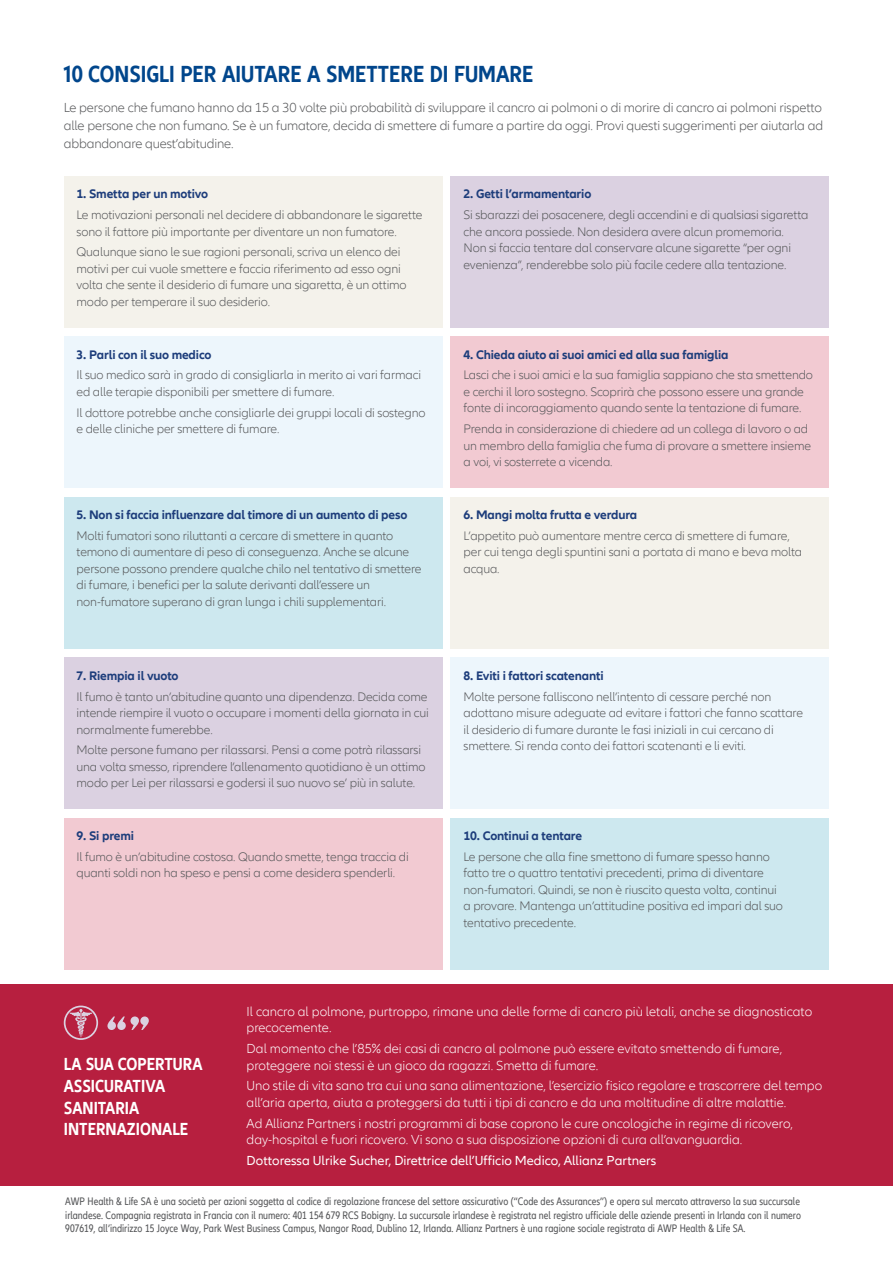
<style>
.page{position:relative;width:893px;height:1263px;background:#fff}
.page>*{position:absolute;margin:0;border:0;box-sizing:border-box;transform-origin:0 0}
.t1{font:700 condensed 24px "Allianz Neo";color:#01468c}
.t2{font:700 condensed 18px/21.6px "Allianz Neo";color:#fff}
.t3{font:300 13.5px/16.5px "Allianz Neo";color:#fff}
.t4{font:300 13.5px/18px "Allianz Neo";letter-spacing:-.01em;color:#57585a;text-align:justify}
.t5{font:13.5px "Allianz Neo";color:#fff}
.t6{font:300 12.75px/16.5px "Allianz Neo";letter-spacing:-.01em;color:#57585a}
.t7{font:700 12.75px "Allianz Neo";letter-spacing:-.01em;color:#1d3d7b}
.t8{font:condensed 11.25px/13.5px "Allianz Neo";color:#57585a;text-align:justify}
</style>
<div class="page">
<div style="left:0;top:984px;width:893px;height:202px;background:#b71f3f"></div>
<div style="left:64px;top:176px;width:378px;height:152px;background:#f4f2eb"></div>
<div style="left:64px;top:336px;width:378px;height:152px;background:#edf6fc"></div>
<div style="left:64px;top:657px;width:378px;height:152px;background:#dbd1e1"></div>
<div style="left:64px;top:497px;width:378px;height:151px;background:#cde8ef"></div>
<div style="left:64px;top:818px;width:378px;height:151px;background:#f2cad2"></div>
<div style="left:451px;top:176px;width:378px;height:152px;background:#dbd1e1"></div>
<div style="left:451px;top:336px;width:378px;height:152px;background:#f2cad2"></div>
<div style="left:451px;top:657px;width:378px;height:152px;background:#edf6fc"></div>
<div style="left:451px;top:497px;width:378px;height:151px;background:#f4f2eb"></div>
<div style="left:451px;top:818px;width:378px;height:151px;background:#cde8ef"></div>
<svg style="left:107px;top:1016px;width:42px;height:14px"></svg>
<svg style="left:64px;top:1005px;width:34px;height:35px"></svg>
<h1 class="t1" style="left:64px;top:60px;width:471px">10 CONSIGLI PER AIUTARE A SMETTERE DI FUMARE</h1>
<p class="t4" style="left:64px;top:99px;width:761px">Le persone che fumano hanno da 15 a 30 volte più probabilità di sviluppare il cancro ai polmoni o di morire di cancro ai polmoni rispetto alle persone che non fumano. Se è un fumatore, decida di smettere di fumare a partire da oggi. Provi questi suggerimenti per aiutarla ad abbandonare quest’abitudine.</p>
<p class="t7" style="left:77px;top:187px;width:133px">1. Smetta per un motivo</p>
<p class="t6" style="left:77px;top:207px;width:348px">Le motivazioni personali nel decidere di abbandonare le sigarette sono il fattore più importante per diventare un non fumatore.</p>
<p class="t6" style="left:77px;top:244px;width:332px">Qualunque siano le sue ragioni personali, scriva un elenco dei motivi per cui vuole smettere e faccia riferimento ad esso ogni volta che sente il desiderio di fumare una sigaretta, è un ottimo modo per temperare il suo desiderio.</p>
<p class="t7" style="left:77px;top:347px;width:136px">3. Parli con il suo medico</p>
<p class="t6" style="left:77px;top:367px;width:346px">Il suo medico sarà in grado di consigliarla in merito ai vari farmaci ed alle terapie disponibili per smettere di fumare.</p>
<p class="t6" style="left:77px;top:405px;width:351px">Il dottore potrebbe anche consigliarle dei gruppi locali di sostegno e delle cliniche per smettere di fumare.</p>
<p class="t7" style="left:77px;top:507px;width:333px">5. Non si faccia influenzare dal timore di un aumento di peso</p>
<p class="t6" style="left:77px;top:528px;width:347px">Molti fumatori sono riluttanti a cercare di smettere in quanto temono di aumentare di peso di conseguenza. Anche se alcune persone possono prendere qualche chilo nel tentativo di smettere di fumare, i benefici per la salute derivanti dall’essere un non-fumatore superano di gran lunga i chili supplementari.</p>
<p class="t7" style="left:77px;top:668px;width:104px">7. Riempia il vuoto</p>
<p class="t6" style="left:77px;top:688px;width:354px;text-align:justify">Il fumo è tanto un’abitudine quanto una dipendenza. Decida come intende riempire il vuoto o occupare i momenti della giornata in cui normalmente fumerebbe.</p>
<p class="t6" style="left:77px;top:742px;width:351px">Molte persone fumano per rilassarsi. Pensi a come potrà rilassarsi una volta smesso, riprendere l’allenamento quotidiano è un ottimo modo per Lei per rilassarsi e godersi il suo nuovo se’ più in salute.</p>
<p class="t7" style="left:77px;top:828px;width:59px">9. Si premi</p>
<p class="t6" style="left:77px;top:849px;width:334px">Il fumo è un’abitudine costosa. Quando smette, tenga traccia di quanti soldi non ha speso e pensi a come desidera spenderli.</p>
<p class="t7" style="left:463px;top:187px;width:129px">2. Getti l’armamentario</p>
<p class="t6" style="left:463px;top:207px;width:347px">Si sbarazzi dei posacenere, degli accendini e di qualsiasi sigaretta che ancora possiede. Non desidera avere alcun promemoria.<br>Non si faccia tentare dal conservare alcune sigarette “per ogni evenienza”, renderebbe solo più facile cedere alla tentazione.</p>
<p class="t7" style="left:463px;top:347px;width:266px">4. Chieda aiuto ai suoi amici ed alla sua famiglia</p>
<p class="t6" style="left:463px;top:367px;width:351px">Lasci che i suoi amici e la sua famiglia sappiano che sta smettendo e cerchi il loro sostegno. Scoprirà che possono essere una grande fonte di incoraggiamento quando sente la tentazione di fumare.</p>
<p class="t6" style="left:463px;top:421px;width:349px">Prenda in considerazione di chiedere ad un collega di lavoro o ad un membro della famiglia che fuma di provare a smettere insieme a voi, vi sosterrete a vicenda.</p>
<p class="t7" style="left:463px;top:507px;width:175px">6. Mangi molta frutta e verdura</p>
<p class="t6" style="left:463px;top:528px;width:340px">L’appetito può aumentare mentre cerca di smettere di fumare, per cui tenga degli spuntini sani a portata di mano e beva molta acqua.</p>
<p class="t7" style="left:463px;top:668px;width:142px">8. Eviti i fattori scatenanti</p>
<p class="t6" style="left:463px;top:688px;width:341px">Molte persone falliscono nell’intento di cessare perché non adottano misure adeguate ad evitare i fattori che fanno scattare il desiderio di fumare durante le fasi iniziali in cui cercano di smettere. Si renda conto dei fattori scatenanti e li eviti.</p>
<p class="t7" style="left:463px;top:828px;width:120px">10. Continui a tentare</p>
<p class="t6" style="left:463px;top:849px;width:321px">Le persone che alla fine smettono di fumare spesso hanno fatto tre o quattro tentativi precedenti, prima di diventare non-fumatori. Quindi, se non è riuscito questa volta, continui a provare. Mantenga un’attitudine positiva ed impari dal suo tentativo precedente.</p>
<h2 class="t2" style="left:64px;top:1054px;width:140px">LA SUA COPERTURA<br>ASSICURATIVA<br>SANITARIA<br>INTERNAZIONALE</h2>
<p class="t3" style="left:247px;top:1003px;width:567px">Il cancro al polmone, purtroppo, rimane una delle forme di cancro più letali, anche se diagnosticato precocemente.</p>
<p class="t3" style="left:247px;top:1041px;width:537px">Dal momento che l’85% dei casi di cancro al polmone può essere evitato smettendo di fumare, proteggere noi stessi è un gioco da ragazzi. Smetta di fumare.</p>
<p class="t3" style="left:247px;top:1078px;width:577px">Uno stile di vita sano tra cui una sana alimentazione, l’esercizio fisico regolare e trascorrere del tempo all’aria aperta, aiuta a proteggersi da tutti i tipi di cancro e da una moltitudine di altre malattie.</p>
<p class="t3" style="left:247px;top:1115px;width:548px">Ad Allianz Partners i nostri programmi di base coprono le cure oncologiche in regime di ricovero, day-hospital e fuori ricovero. Vi sono a sua disposizione opzioni di cura all’avanguardia.</p>
<p class="t5" style="left:247px;top:1153px;width:411px">Dottoressa Ulrike Sucher, Direttrice dell’Ufficio Medico, Allianz Partners</p>
<p class="t8" style="left:65px;top:1195px;width:737px">AWP Health &amp; Life SA è una società per azioni soggetta al codice di regolazione francese del settore assicurativo (“Code des Assurances”) e opera sul mercato attraverso la sua succursale irlandese. Compagnia registrata in Francia con il numero: 401 154 679 RCS Bobigny. La succursale irlandese è registrata nel registro ufficiale delle aziende presenti in Irlanda con il numero 907619, all’indirizzo 15 Joyce Way, Park West Business Campus, Nangor Road, Dublino 12, Irlanda. Allianz Partners è una ragione sociale registrata di AWP Health &amp; Life SA.</p>
</div>
